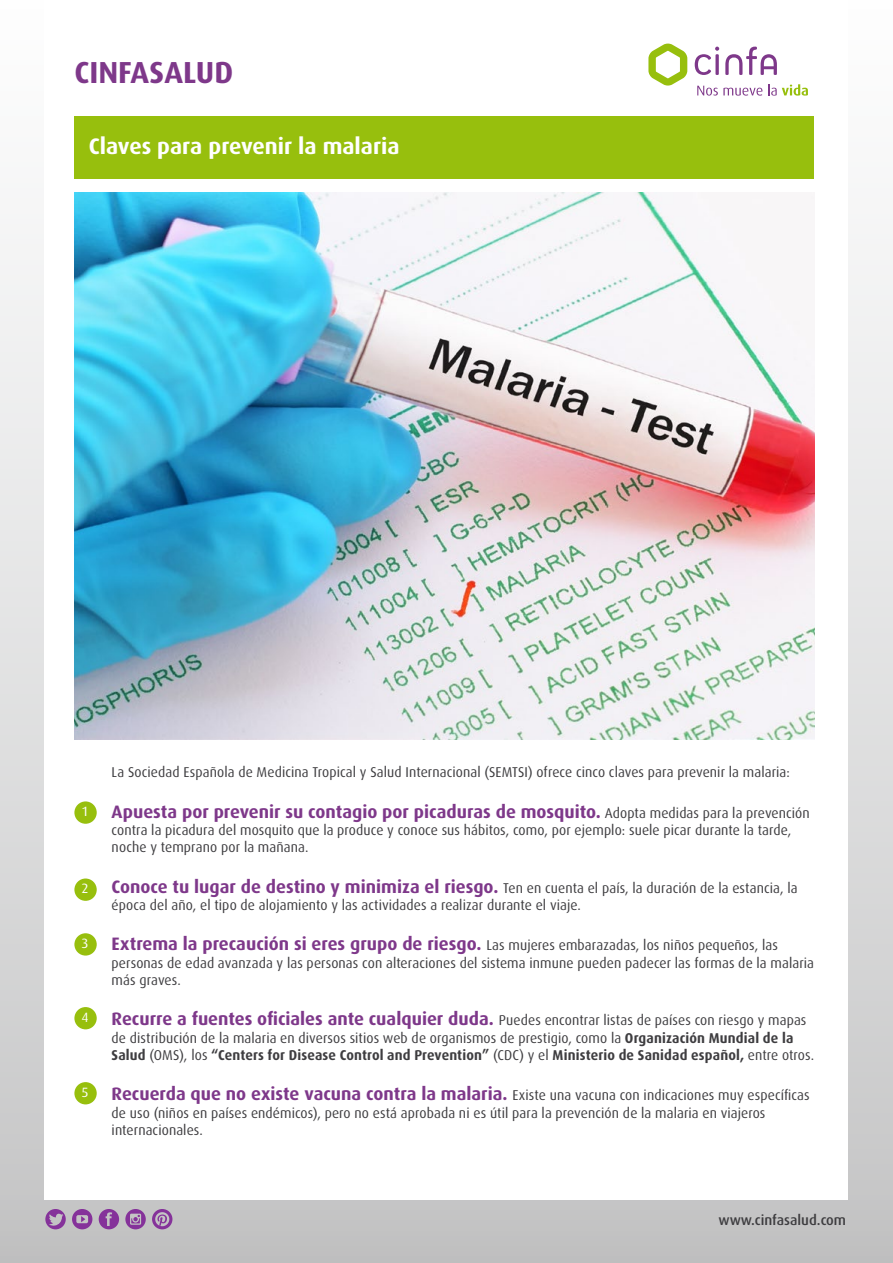
<style>
.page{position:relative;width:893px;height:1263px;background:#fff}
.page>*{position:absolute;margin:0;border:0;box-sizing:border-box;transform-origin:0 0}
.t1{font:700 30.45px "Dax";color:#7e388a}
.t2{font:700 22.5px "Dax";color:#fff}
.t3{font:700 18px "Dax";color:#7e388a}
.t4{font:14.25px/17.2px "Dax";letter-spacing:.01em;color:#3e3d40;scale:.96 1}
.t5{font:500 14.25px "Dax";color:#3e3d40}
.t6{font:13.5px "Dax";color:#fff}
.s1{font-weight:400;font-size:14.25px;color:#3e3d40}
.s2{font-weight:700;font-size:18px;color:#7e388a}
.s3{font-weight:700}
</style>
<div class="page">
<div style="left:0;top:0;width:893px;height:1263px;background:linear-gradient(to bottom,#fff,#c6c6c7)"></div>
<div style="left:45px;top:0;width:803px;height:1199px;background:#fff"></div>
<svg style="left:725px;top:47px;width:52px;height:28px"></svg>
<svg style="left:695px;top:47px;width:24px;height:28px"></svg>
<svg style="left:648px;top:44px;width:39px;height:42px"></svg>
<svg style="left:697px;top:86px;width:65px;height:10px"></svg>
<svg style="left:768px;top:84px;width:40px;height:12px"></svg>
<svg style="left:99px;top:1209px;width:20px;height:20px"></svg>
<svg style="left:45px;top:1209px;width:21px;height:20px"></svg>
<svg style="left:72px;top:1209px;width:20px;height:20px"></svg>
<svg style="left:125px;top:1209px;width:21px;height:20px"></svg>
<svg style="left:152px;top:1209px;width:20px;height:20px"></svg>
<div style="left:74px;top:117px;width:740px;height:62px;background:#97bf0d"></div>
<img style="left:74px;top:192px;width:740px;height:548px">
<div style="left:74px;top:801px;width:23px;height:23px;background:#97bf0d;border-radius:50%"></div>
<div style="left:74px;top:878px;width:23px;height:23px;background:#97bf0d;border-radius:50%"></div>
<div style="left:74px;top:933px;width:23px;height:22px;background:#97bf0d;border-radius:50%"></div>
<div style="left:74px;top:1007px;width:23px;height:22px;background:#97bf0d;border-radius:50%"></div>
<div style="left:74px;top:1082px;width:23px;height:22px;background:#97bf0d;border-radius:50%"></div>
<h1 class="t1" style="left:74px;top:55px;width:160px">CINFASALUD</h1>
<h2 class="t2" style="left:89px;top:134px;width:312px">Claves para prevenir la malaria</h2>
<p class="t6" style="left:81px;top:804px;width:9px">1</p>
<p class="t6" style="left:81px;top:881px;width:9px">2</p>
<p class="t6" style="left:81px;top:936px;width:9px">3</p>
<p class="t6" style="left:81px;top:1010px;width:9px">4</p>
<p class="t6" style="left:81px;top:1085px;width:9px">5</p>
<p class="t4" style="left:112px;top:764px;width:708px">La Sociedad Española de Medicina Tropical y Salud Internacional (SEMTSI) ofrece cinco claves para prevenir la malaria:</p>
<p class="t3" style="left:112px;top:801px;width:700px">Apuesta por prevenir su contagio por picaduras de mosquito. <span class="s1">Adopta medidas para la prevención</span></p>
<p class="t4" style="left:112px;top:821px;width:710px">contra la picadura del mosquito que la produce y conoce sus hábitos, como, por ejemplo: suele picar durante la tarde, noche y temprano por la mañana.</p>
<p class="t4" style="left:112px;top:879px;width:716px"><span class="s2">Conoce tu lugar de destino y minimiza el riesgo.</span> Ten en cuenta el país, la duración de la estancia, la época del año, el tipo de alojamiento y las actividades a realizar durante el viaje.</p>
<p class="t4" style="left:112px;top:937px;width:733px"><span class="s2">Extrema la precaución si eres grupo de riesgo.</span> Las mujeres embarazadas, los niños pequeños, las personas de edad avanzada y las personas con alteraciones del sistema inmune pueden padecer las formas de la malaria más graves.</p>
<p class="t4" style="left:112px;top:1012px;width:733px"><span class="s2">Recurre a fuentes oficiales ante cualquier duda.</span> Puedes encontrar listas de países con riesgo y mapas de distribución de la malaria en diversos sitios web de organismos de prestigio, como la <span class="s3">Organización Mundial de la<br>Salud</span> (OMS), los <span class="s3">“Centers for Disease Control and Prevention”</span> (CDC) y el <span class="s3">Ministerio de Sanidad español,</span> entre otros.</p>
<p class="t4" style="left:112px;top:1087px;width:729px"><span class="s2">Recuerda que no existe vacuna contra la malaria.</span> Existe una vacuna con indicaciones muy específicas de uso (niños en países endémicos), pero no está aprobada ni es útil para la prevención de la malaria en viajeros internacionales.</p>
<p class="t5" style="left:718px;top:1212px;width:129px">www.cinfasalud.com</p>
</div>
